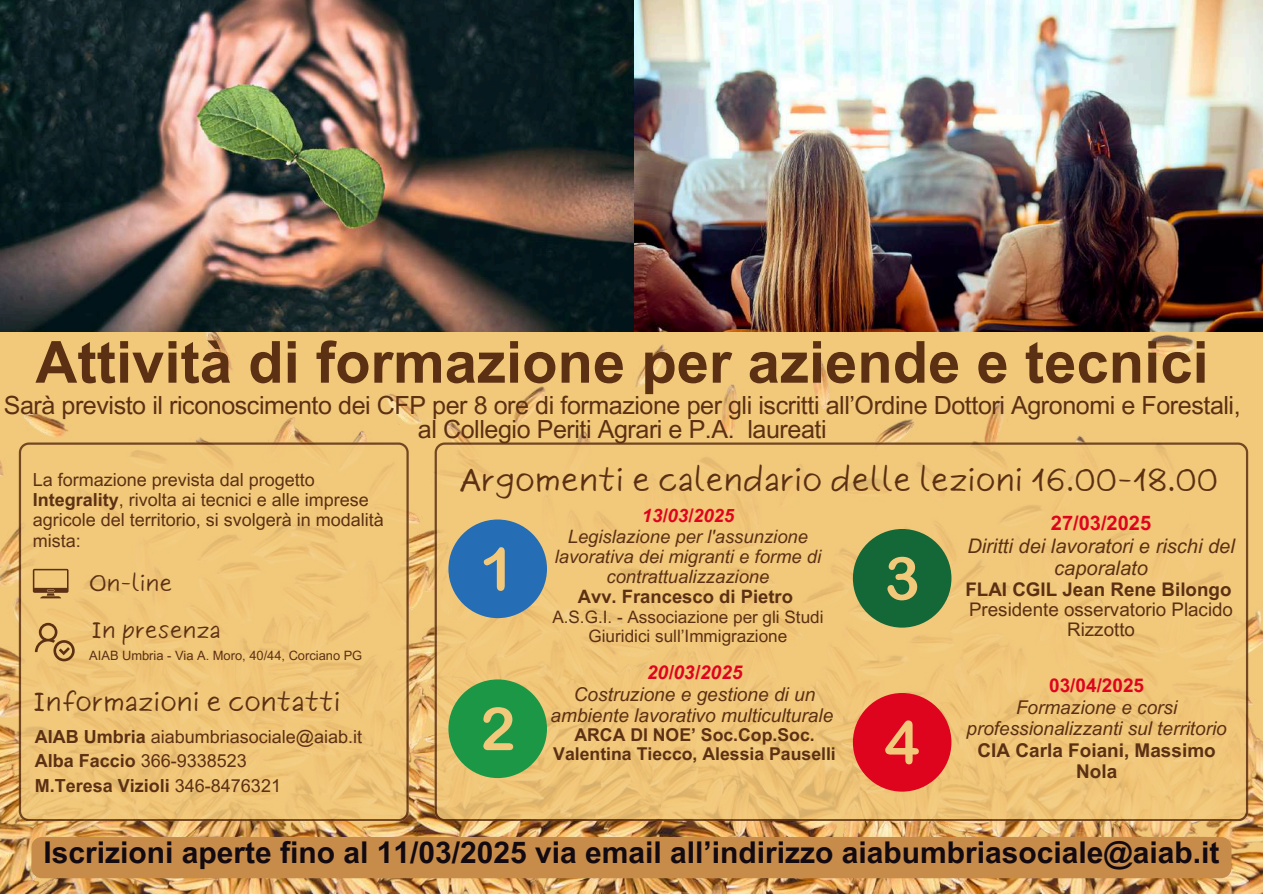
<style>
.page{position:relative;width:1263px;height:894px;background:#fff}
.page>*{position:absolute;margin:0;border:0;box-sizing:border-box;transform-origin:0 0}
.t1{font:700 58.05px "Arial MT Pro";color:#5c3013}
.t2{font:31.65px "Six Hands Marker";color:#5c3013}
.t3{font:700 30px "Arial MT Pro";color:#120911}
.t4{font:26.25px "Six Hands Marker";color:#5c3013}
.t5{font:25.05px/23.7px "Arial MT Pro";letter-spacing:-.015em;color:#5c3013;text-align:center}
.t6{font:22.5px/47.5px "Six Hands Marker";color:#5c3013}
.t7{font:italic 20.1px/22.5px "Arial MT Pro";color:#5c3013;text-align:center}
.t8{font:700 20.1px "Arial MT Pro";color:#de041d}
.t9{font:italic 19.05px/21.3px "Arial MT Pro";color:#5c3013;text-align:center}
.t10{font:italic 700 19.05px "Arial MT Pro";color:#de041d}
.t11{font:italic 18.9px/21.3px "Arial MT Pro";color:#5c3013;text-align:center}
.t12{font:700 18.9px/21.3px "Arial MT Pro";color:#5c3013;text-align:center}
.t13{font:700 18.9px "Arial MT Pro";color:#de041d}
.t14{font:18.75px/20.2px "Arial MT Pro";color:#5c3013;text-align:center}
.t15{font:700 18.75px "Arial MT Pro";color:#5c3013}
.t16{font:italic 18.45px/20.2px "Arial MT Pro";color:#5c3013;text-align:center}
.t17{font:700 18.45px "Arial MT Pro";color:#5c3013}
.t18{font:italic 700 18.45px "Arial MT Pro";color:#de041d}
.t19{font:18px/24.8px "Arial MT Pro";color:#5c3013}
.t20{font:700 17.7px/19.2px "Arial MT Pro";color:#5c3013;text-align:center}
.t21{font:17.1px/19.2px "Arial MT Pro";color:#5c3013;text-align:center}
.t22{font:12.9px "Arial MT Pro";color:#5c3013}
.s1{font-weight:700}
</style>
<div class="page">
<img style="left:0;top:331px;width:1263px;height:562px">
<svg style="left:435px;top:442px;width:813px;height:378px;background:#eec478"></svg>
<svg style="left:19px;top:442px;width:390px;height:378px;background:#edc377"></svg>
<img style="left:633px;top:0;width:630px;height:331px">
<img style="left:0;top:0;width:633px;height:331px">
<svg style="left:33px;top:568px;width:36px;height:30px"></svg>
<svg style="left:35px;top:622px;width:39px;height:39px;background:#cda361"></svg>
<div style="left:31px;top:836px;width:1200px;height:42px;background:#c78c49;border-radius:10px"></div>
<div style="left:448px;top:519px;width:99px;height:99px;background:#256db4;border-radius:50%"></div>
<svg style="left:484px;top:547px;width:21px;height:43px"></svg>
<div style="left:448px;top:679px;width:99px;height:98px;background:#1c9746;border-radius:50%"></div>
<svg style="left:483px;top:707px;width:30px;height:43px"></svg>
<div style="left:853px;top:529px;width:98px;height:98px;background:#146736;border-radius:50%"></div>
<svg style="left:887px;top:556px;width:30px;height:44px"></svg>
<div style="left:853px;top:692px;width:98px;height:99px;background:#de041d;border-radius:50%"></div>
<svg style="left:885px;top:720px;width:34px;height:44px"></svg>
<h1 class="t1" style="left:35px;top:340px;width:1175px">Attività di formazione per aziende e tecnici</h1>
<h3 class="t5" style="left:4px;top:396px;width:1238px">Sarà previsto il riconoscimento dei CFP per 8 ore di formazione per gli iscritti all’Ordine Dottori Agronomi e Forestali, al Collegio Periti Agrari e P.A. laureati</h3>
<p class="t19" style="left:33px;top:469px;width:284px">La formazione prevista dal progetto</p>
<h2 class="t2" style="left:460px;top:452px;width:760px">Argomenti e calendario delle lezioni 16.00-18.00</h2>
<p class="t19" style="left:33px;top:492px;width:353px;line-height:20.2px"><span class="s1">Integrality</span>, rivolta ai tecnici e alle imprese agricole del territorio, si svolgerà in modalità mista:</p>
<p class="t6" style="left:89px;top:558px;width:133px">On-line<br>In presenza</p>
<p class="t22" style="left:89px;top:650px;width:274px">AIAB Umbria - Via A. Moro, 40/44, Corciano PG</p>
<p class="t18" style="left:642px;top:509px;width:94px">13/03/2025</p>
<p class="t16" style="left:555px;top:528px;width:268px">Legislazione per l'assunzione lavorativa dei migranti e forme di contrattualizzazione</p>
<p class="t17" style="left:578px;top:590px;width:217px">Avv. Francesco di Pietro</p>
<p class="t21" style="left:552px;top:609px;width:273px">A.S.G.I. - Associazione per gli Studi<br>Giuridici sull’Immigrazione</p>
<p class="t8" style="left:1051px;top:515px;width:102px">27/03/2025</p>
<p class="t7" style="left:967px;top:537px;width:269px">Diritti dei lavoratori e rischi del caporalato</p>
<p class="t15" style="left:965px;top:582px;width:268px">FLAI CGIL Jean Rene Bilongo</p>
<p class="t14" style="left:969px;top:601px;width:265px">Presidente osservatorio Placido<br>Rizzotto</p>
<h3 class="t4" style="left:33px;top:679px;width:309px">Informazioni e contatti</h3>
<p class="t19" style="left:35px;top:726px;width:329px"><span class="s1">AIAB Umbria</span> aiabumbriasociale@aiab.it<br><span class="s1">Alba Faccio</span> 366-9338523<br><span class="s1">M.Teresa Vizioli</span> 346-8476321</p>
<p class="t10" style="left:647px;top:665px;width:97px">20/03/2025</p>
<p class="t9" style="left:551px;top:685px;width:284px">Costruzione e gestione di un ambiente lavorativo multiculturale</p>
<p class="t20" style="left:553px;top:727px;width:284px">ARCA DI NOE’ Soc.Cop.Soc.<br>Valentina Tiecco, Alessia Pauselli</p>
<p class="t13" style="left:1049px;top:678px;width:96px">03/04/2025</p>
<p class="t11" style="left:966px;top:698px;width:262px">Formazione e corsi professionalizzanti sul territorio</p>
<p class="t12" style="left:977px;top:741px;width:240px">CIA Carla Foiani, Massimo<br>Nola</p>
<h3 class="t3" style="left:43px;top:841px;width:1177px">Iscrizioni aperte fino al 11/03/2025 via email all’indirizzo aiabumbriasociale@aiab.it</h3>
</div>
